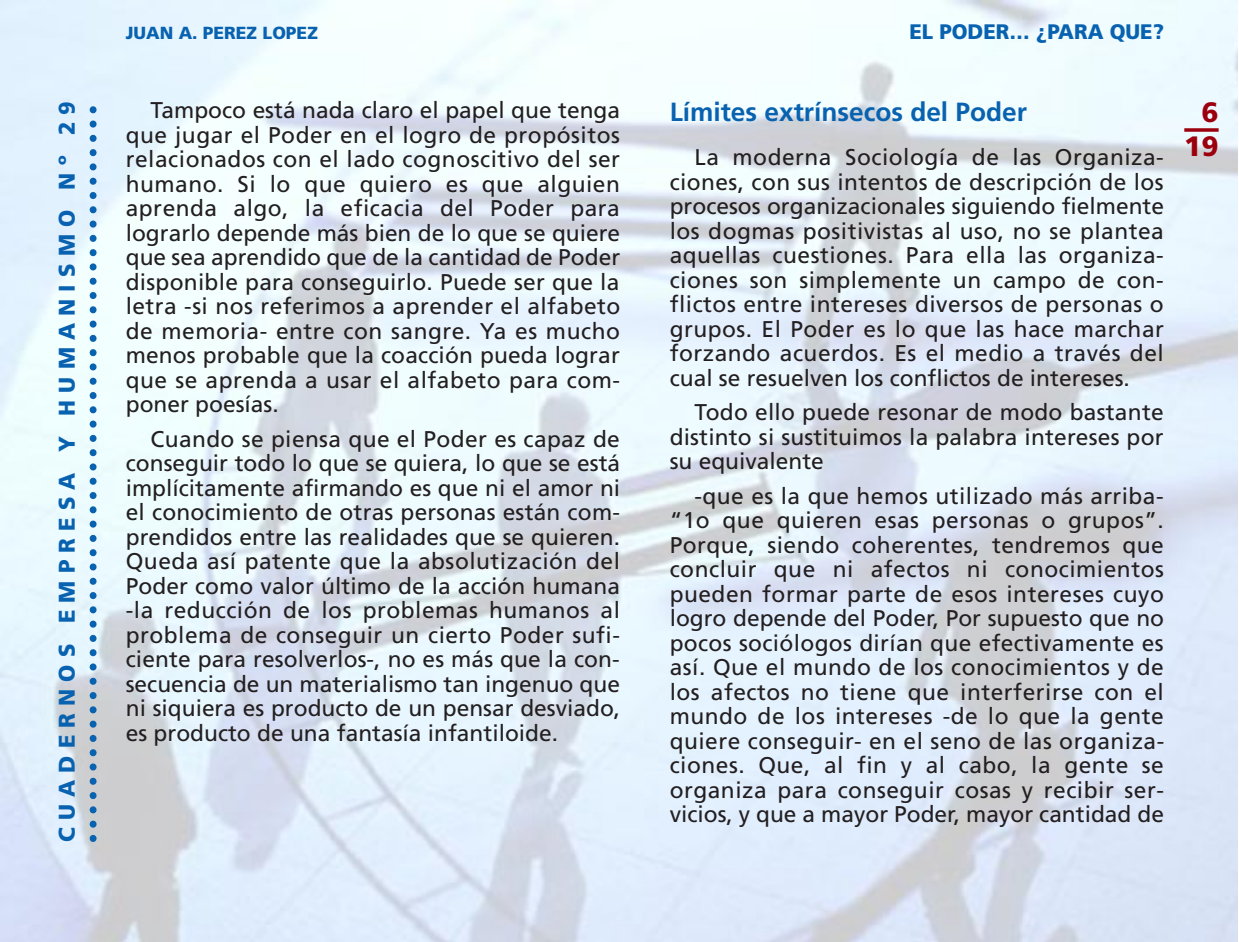
<style>
.page{position:relative;width:1239px;height:942px;background:#fff}
.page>*{position:absolute;margin:0;border:0;box-sizing:border-box;transform-origin:0 0}
.t1{font:900 28px/33.6px "Frutiger";color:#9c000d;text-align:right}
.t2{font:700 26.25px "Frutiger";color:#0862b0}
.t3{font:22.75px/24.5px "Frutiger";color:#231f20;text-align:justify}
.t4{font:900 22.75px "Frutiger";letter-spacing:.325em;color:#0862b0}
.t5{font:900 21px "Frutiger";color:#0862b0}
.t6{font:900 17.5px "Frutiger";color:#0862b0}
</style>
<div class="page">
<img style="left:1px;top:0;width:1236px;height:942px">
<svg style="left:1184px;top:128px;width:35px;height:4px"></svg>
<svg style="left:90px;top:101px;width:7px;height:737px;background:#92bbda"></svg>
<p class="t4" style="left:58px;top:842px;width:742px;rotate:-90deg">CUADERNOS EMPRESA Y HUMANISMO Nº 29</p>
<p class="t6" style="left:126px;top:26px;width:194px">JUAN A. PEREZ LOPEZ</p>
<p class="t5" style="left:909px;top:23px;width:256px">EL PODER… ¿PARA QUE?</p>
<p class="t3" style="left:126px;top:100px;width:496px;text-indent:25px">Tampoco está nada claro el papel que tenga que jugar el Poder en el logro de propósitos relacionados con el lado cognoscitivo del ser humano. Si lo que quiero es que alguien aprenda algo, la eficacia del Poder para lograrlo depende más bien de lo que se quiere que sea aprendido que de la cantidad de Poder disponible para conseguirlo. Puede ser que la letra -si nos referimos a aprender el alfabeto de memoria- entre con sangre. Ya es mucho menos probable que la coacción pueda lograr que se aprenda a usar el alfabeto para com&shy;poner poesías.</p>
<p class="t3" style="left:126px;top:428px;width:496px;text-indent:25px">Cuando se piensa que el Poder es capaz de conseguir todo lo que se quiera, lo que se está implícitamente afirmando es que ni el amor ni el conocimiento de otras personas están com&shy;prendidos entre las realidades que se quieren.<br>Queda así patente que la absolutización del Poder como valor último de la acción humana -la reducción de los problemas humanos al problema de conseguir un cierto Poder sufi&shy;ciente para resolverlos-, no es más que la con&shy;secuencia de un materialismo tan ingenuo que ni siquiera es producto de un pensar desviado, es producto de una fantasía infantiloide.</p>
<p class="t2" style="left:670px;top:101px;width:359px">Límites extrínsecos del Poder</p>
<p class="t3" style="left:670px;top:147px;width:496px;text-indent:25px">La moderna Sociología de las Organiza&shy;ciones, con sus intentos de descripción de los procesos organizacionales siguiendo fielmente los dogmas positivistas al uso, no se plantea aquellas cuestiones. Para ella las organiza&shy;ciones son simplemente un campo de con&shy;flictos entre intereses diversos de personas o grupos. El Poder es lo que las hace marchar forzando acuerdos. Es el medio a través del cual se resuelven los conflictos de intereses.</p>
<p class="t3" style="left:670px;top:402px;width:496px;text-indent:25px">Todo ello puede resonar de modo bastante distinto si sustituimos la palabra intereses por su equivalente</p>
<p class="t3" style="left:670px;top:485px;width:496px;text-indent:25px">-que es la que hemos utilizado más arriba-“1o que quieren esas personas o grupos”.<br>Porque, siendo coherentes, tendremos que concluir que ni afectos ni conocimientos pueden formar parte de esos intereses cuyo logro depende del Poder, Por supuesto que no pocos sociólogos dirían que efectivamente es así. Que el mundo de los conocimientos y de los afectos no tiene que interferirse con el mundo de los intereses -de lo que la gente quiere conseguir- en el seno de las organiza&shy;ciones. Que, al fin y al cabo, la gente se organiza para conseguir cosas y recibir ser&shy;vicios, y que a mayor Poder, mayor cantidad de</p>
<p class="t1" style="left:1184px;top:98px;width:36px">6<br>19</p>
</div>
